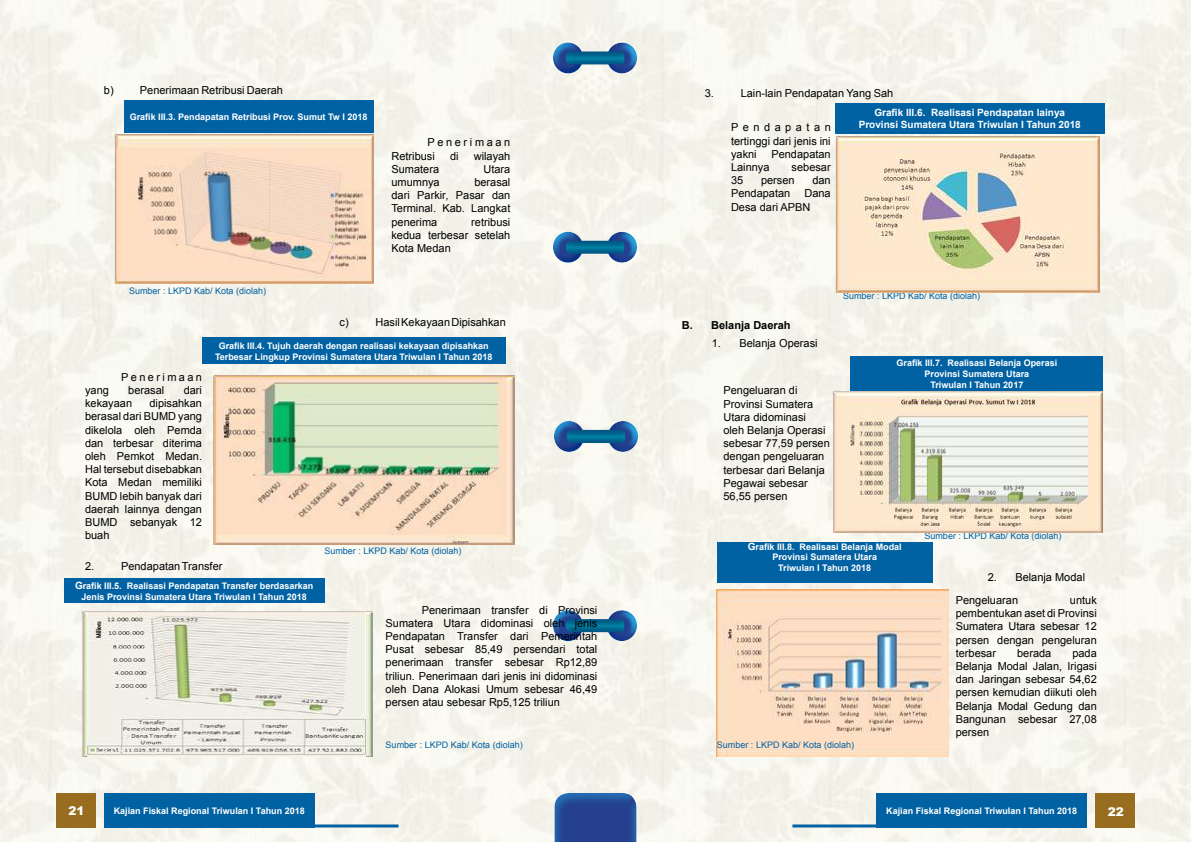
<style>
.page{position:relative;width:1191px;height:842px;background:#fff}
.page>*{position:absolute;margin:0;border:0;box-sizing:border-box;transform-origin:0 0}
.t1{font:900 12px "Arial";color:#fff}
.t2{font:11px/13.2px "Arial";color:#000;text-align:justify}
.t3{font:11px/13.2px "Arial";letter-spacing:.24em;color:#000}
.t4{font:700 11px "Arial";color:#000}
.t5{font:11px "Arial";letter-spacing:.22em;color:#000}
.t6{font:700 10px/12px "Arial";color:#fff;text-align:center}
.t7{font:700 9px/10.8px "Arial";color:#fff;text-align:center}
.t8{font:9px "Arial";color:#0062a3}
.s1{font-size:10px}
</style>
<div class="page">
<img style="left:0;top:0;width:1191px;height:842px">
<div style="left:545px;top:36px;width:39px;height:37px;background:#f4f3ea"></div>
<div style="left:551px;top:43px;width:39px;height:32px;background:#00adef;opacity:.75"></div>
<div style="left:611px;top:36px;width:33px;height:39px;background:#00adef;opacity:.75"></div>
<div style="left:599px;top:39px;width:35px;height:36px;background:#00adef;opacity:.75"></div>
<div style="left:559px;top:45px;width:72px;height:21px;background:#24408e;opacity:.5"></div>
<div style="left:546px;top:414px;width:39px;height:37px;background:#f4f3ec"></div>
<div style="left:552px;top:421px;width:39px;height:32px;background:#00adef;opacity:.75"></div>
<div style="left:612px;top:414px;width:33px;height:39px;background:#00adef;opacity:.75"></div>
<div style="left:600px;top:417px;width:35px;height:36px;background:#00adef;opacity:.75"></div>
<div style="left:560px;top:423px;width:72px;height:21px;background:#24408e;opacity:.5"></div>
<div style="left:545px;top:225px;width:39px;height:37px;background:#faf9f1"></div>
<div style="left:551px;top:232px;width:39px;height:32px;background:#00adef;opacity:.75"></div>
<div style="left:611px;top:225px;width:33px;height:39px;background:#00adef;opacity:.75"></div>
<div style="left:599px;top:228px;width:35px;height:36px;background:#00adef;opacity:.75"></div>
<div style="left:559px;top:234px;width:72px;height:21px;background:#24408e;opacity:.5"></div>
<div style="left:545px;top:604px;width:39px;height:36px;background:#faf9f3"></div>
<div style="left:551px;top:610px;width:39px;height:33px;background:#00adef;opacity:.75"></div>
<div style="left:611px;top:604px;width:33px;height:39px;background:#00adef;opacity:.75"></div>
<div style="left:599px;top:606px;width:35px;height:37px;background:#00adef;opacity:.75"></div>
<div style="left:559px;top:612px;width:72px;height:21px;background:#24408e;opacity:.5"></div>
<div style="left:545px;top:785px;width:100px;height:57px;background:#00adef;opacity:.37"></div>
<div style="left:56px;top:793px;width:40px;height:34px;background:#996d20"></div>
<div style="left:104px;top:793px;width:210px;height:34px;background:#0062a3"></div>
<div style="left:1095px;top:793px;width:39px;height:34px;background:#996d20"></div>
<hr style="left:108px;top:824px;width:290px;height:3px;background:#0062a3">
<hr style="left:792px;top:824px;width:285px;height:3px;background:#0062a3">
<div style="left:876px;top:793px;width:211px;height:34px;background:#0062a3"></div>
<div style="left:124px;top:100px;width:249px;height:33px;background:#0062a3"></div>
<div style="left:202px;top:337px;width:303px;height:27px;background:#0062a3"></div>
<div style="left:835px;top:103px;width:269px;height:30px;background:#0062a3"></div>
<div style="left:850px;top:357px;width:253px;height:34px;background:#0062a3"></div>
<img style="left:115px;top:133px;width:258px;height:150px">
<img style="left:213px;top:374px;width:301px;height:170px">
<div style="left:64px;top:579px;width:261px;height:24px;background:#0062a3"></div>
<img style="left:82px;top:610px;width:290px;height:147px">
<img style="left:835px;top:136px;width:264px;height:156px">
<img style="left:832px;top:391px;width:271px;height:141px">
<div style="left:717px;top:542px;width:215px;height:40px;background:#0062a3"></div>
<img style="left:716px;top:590px;width:232px;height:167px">
<p class="t2" style="left:104px;top:83px;width:180px">b) Penerimaan Retribusi Daerah</p>
<p class="t7" style="left:130px;top:112px;width:239px">Grafik III.3. Pendapatan Retribusi Prov. Sumut Tw I 2018</p>
<p class="t8" style="left:129px;top:285px;width:139px">Sumber : LKPD Kab/ Kota (diolah)</p>
<p class="t3" style="left:391px;top:136px;width:120px;text-indent:36px">Penerimaan<br>Retribusi</p>
<p class="t2" style="left:450px;top:149px;width:10px">di</p>
<p class="t2" style="left:474px;top:149px;width:38px">wilayah</p>
<p class="t2" style="left:391px;top:162px;width:49px">Sumatera</p>
<p class="t2" style="left:483px;top:162px;width:28px">Utara</p>
<p class="t2" style="left:391px;top:176px;width:50px">umumnya</p>
<p class="t2" style="left:391px;top:176px;width:120px;text-indent:83px">berasal dari Parkir, Pasar dan Terminal. Kab. Langkat penerima</p>
<p class="t2" style="left:391px;top:215px;width:120px;text-indent:80px">retribusi kedua terbesar setelah Kota Medan</p>
<p class="t5" style="left:121px;top:370px;width:82px">Penerimaan</p>
<p class="t2" style="left:85px;top:384px;width:25px">yang</p>
<p class="t2" style="left:128px;top:384px;width:38px">berasal</p>
<p class="t2" style="left:184px;top:384px;width:20px">dari</p>
<p class="t2" style="left:85px;top:397px;width:49px">kekayaan</p>
<p class="t2" style="left:85px;top:397px;width:118px;text-indent:64px">dipisahkan berasal dari BUMD yang dikelola oleh Pemda dan terbesar diterima oleh Pemkot Medan.<br>Hal tersebut disebabkan Kota Medan memiliki BUMD lebih banyak dari daerah lainnya dengan BUMD sebanyak 12 buah</p>
<p class="t2" style="left:339px;top:315px;width:11px">c)</p>
<p class="t2" style="left:375px;top:315px;width:132px">Hasil Kekayaan Dipisahkan</p>
<p class="t7" style="left:215px;top:340px;width:279px">Grafik III.4. Tujuh daerah dengan realisasi kekayaan dipisahkan<br>Terbesar Lingkup Provinsi Sumatera Utara Triwulan I Tahun 2018</p>
<p class="t8" style="left:324px;top:545px;width:139px">Sumber : LKPD Kab/ Kota (diolah)</p>
<p class="t2" style="left:85px;top:559px;width:11px">2.</p>
<p class="t2" style="left:121px;top:559px;width:103px">Pendapatan Transfer</p>
<p class="t7" style="left:75px;top:581px;width:240px"><span class="s1">G</span>rafik III.5. Realisasi Pendapatan Transfer berdasarkan<br>Jenis Provinsi Sumatera Utara Triwulan I Tahun 2018</p>
<p class="t2" style="left:386px;top:603px;width:213px;text-indent:36px">Penerimaan transfer di Provinsi Sumatera Utara didominasi oleh jenis Pendapatan Transfer dari Pemerintah Pusat sebesar 85,49 persendari total penerimaan transfer sebesar Rp12,89 triliun. Penerimaan dari jenis ini didominasi oleh Dana Alokasi Umum sebesar 46,49 persen atau sebesar Rp5,125 triliun</p>
<p class="t8" style="left:386px;top:739px;width:139px">Sumber : LKPD Kab/ Kota (diolah)</p>
<p class="t2" style="left:704px;top:87px;width:11px">3.</p>
<p class="t2" style="left:740px;top:87px;width:154px">Lain-lain Pendapatan Yang Sah</p>
<p class="t2" style="left:731px;top:121px;width:101px">Pendapatan tertinggi dari jenis ini yakni</p>
<p class="t2" style="left:771px;top:147px;width:61px">Pendapatan</p>
<p class="t2" style="left:731px;top:161px;width:40px">Lainnya</p>
<p class="t2" style="left:791px;top:161px;width:41px">sebesar</p>
<p class="t2" style="left:731px;top:174px;width:14px">35</p>
<p class="t2" style="left:761px;top:174px;width:35px">persen</p>
<p class="t2" style="left:812px;top:174px;width:20px">dan</p>
<p class="t2" style="left:731px;top:187px;width:61px">Pendapatan</p>
<p class="t2" style="left:731px;top:187px;width:101px;text-indent:73px">Dana<br>Desa dari APBN</p>
<p class="t6" style="left:858px;top:107px;width:224px">Grafik III.6. Realisasi Pendapatan lainya<br>Provinsi Sumatera Utara Triwulan I Tahun 2018</p>
<p class="t4" style="left:682px;top:317px;width:110px">B. Belanja Daerah</p>
<p class="t2" style="left:712px;top:337px;width:107px">1. Belanja Operasi</p>
<p class="t2" style="left:723px;top:384px;width:108px;text-align:left">Pengeluaran di<br>Provinsi Sumatera<br>Utara didominasi<br>oleh Belanja Operasi sebesar 77,59 persen dengan pengeluaran terbesar dari Belanja<br>Pegawai sebesar<br>56,55 persen</p>
<p class="t8" style="left:843px;top:290px;width:139px">Sumber : LKPD Kab/ Kota (diolah)</p>
<p class="t7" style="left:896px;top:358px;width:162px">Grafik III.7. Realisasi Belanja Operasi<br>Provinsi Sumatera Utara<br>Triwulan I Tahun 2017</p>
<p class="t7" style="left:747px;top:541px;width:155px"><span class="s1">G</span>rafik III.8. Realisasi Belanja Modal<br>Provinsi Sumatera Utara<br>Triwulan I Tahun 2018</p>
<p class="t8" style="left:717px;top:739px;width:139px">Sumber : LKPD Kab/ Kota (diolah)</p>
<p class="t8" style="left:924px;top:530px;width:139px">Sumber : LKPD Kab/ Kota (diolah)</p>
<p class="t2" style="left:987px;top:571px;width:99px">2. Belanja Modal</p>
<p class="t2" style="left:955px;top:594px;width:143px;text-indent:114px">untuk pembentukan aset di Provinsi Sumatera Utara sebesar 12 persen dengan pengeluran terbesar</p>
<p class="t2" style="left:955px;top:594px;width:64px">Pengeluaran</p>
<p class="t2" style="left:955px;top:646px;width:143px;text-indent:117px">pada Belanja Modal Jalan, Irigasi dan Jaringan sebesar 54,62 persen kemudian diikuti oleh Belanja Modal Gedung dan Bangunan sebesar 27,08 persen</p>
<p class="t2" style="left:1017px;top:646px;width:36px">berada</p>
<p class="t1" style="left:69px;top:802px;width:18px">21</p>
<p class="t7" style="left:114px;top:805px;width:192px">Kajian Fiskal Regional Triwulan I Tahun 2018</p>
<p class="t7" style="left:886px;top:805px;width:192px">Kajian Fiskal Regional Triwulan I Tahun 2018</p>
<p class="t1" style="left:1107px;top:802px;width:18px">22</p>
</div>
